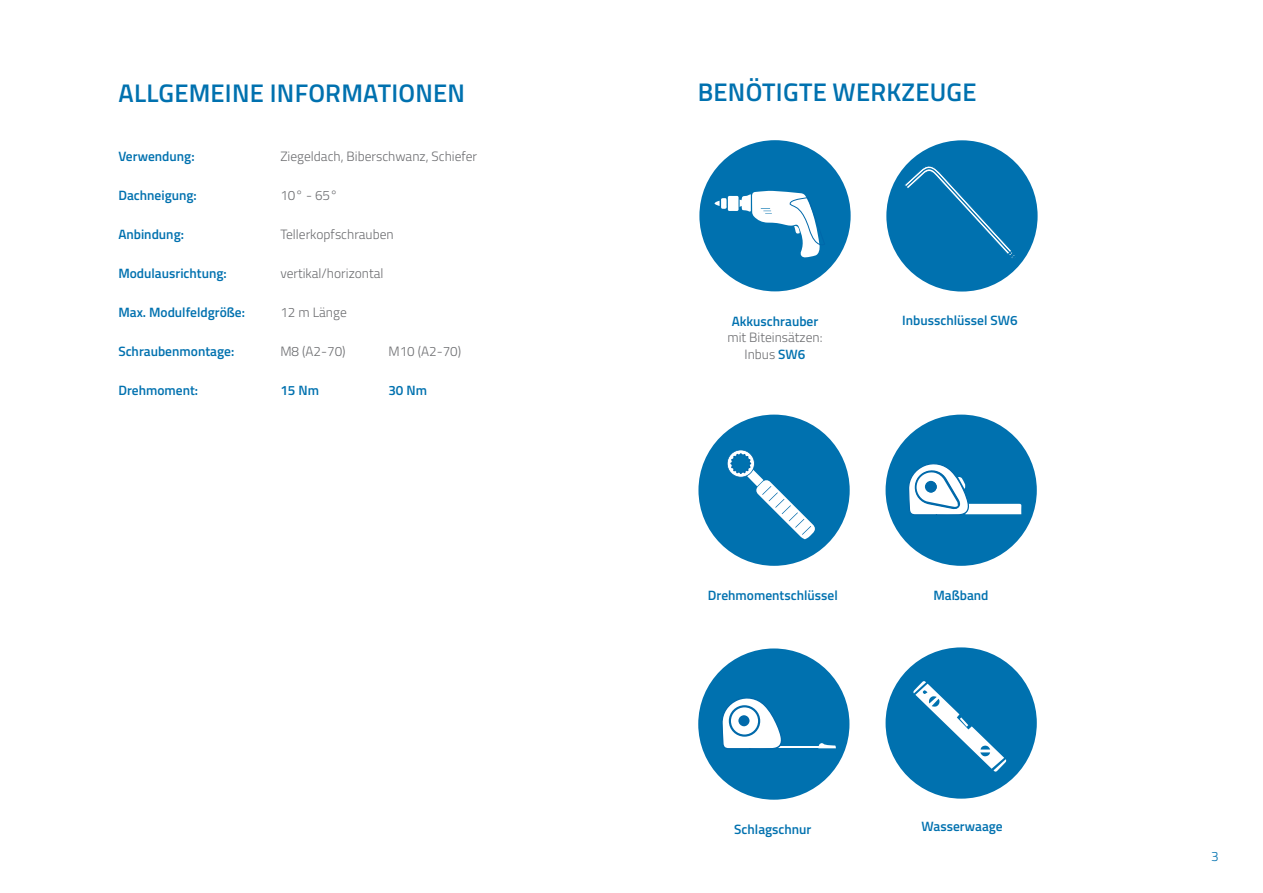
<style>
.page{position:relative;width:1263px;height:893px;background:#fff}
.page>*{position:absolute;margin:0;border:0;box-sizing:border-box;transform-origin:0 0}
.t1{font:600 25.5px "Titillium";letter-spacing:.01em;color:#0071af}
.t2{font:600 13.5px "Titillium";color:#0071af}
.t3{font:300 13.5px/16.5px "Titillium";color:#6c6d70;text-align:center}
.t4{font:300 13.5px "Titillium";color:#0071af}
.s1{font-weight:600;color:#0071af}
</style>
<div class="page">
<div style="left:886px;top:140px;width:151px;height:152px;background:#0071af;border-radius:50%"></div>
<div style="left:699px;top:140px;width:152px;height:151px;background:#0071af;border-radius:50%"></div>
<svg style="left:714px;top:191px;width:106px;height:66px"></svg>
<div style="left:698px;top:415px;width:152px;height:151px;background:#0071af;border-radius:50%"></div>
<svg style="left:727px;top:450px;width:88px;height:89px"></svg>
<div style="left:885px;top:415px;width:152px;height:151px;background:#0071af;border-radius:50%"></div>
<svg style="left:909px;top:464px;width:112px;height:51px"></svg>
<div style="left:925px;top:481px;width:12px;height:12px;background:#0069aa;border-radius:50%"></div>
<div style="left:698px;top:648px;width:151px;height:152px;background:#0071af;border-radius:50%"></div>
<hr style="left:764px;top:746px;width:56px;height:2px;background:#fff">
<svg style="left:722px;top:698px;width:59px;height:51px"></svg>
<svg style="left:730px;top:706px;width:29px;height:30px"></svg>
<div style="left:729px;top:705px;width:31px;height:32px;border:2px solid #0069aa;border-radius:50%"></div>
<div style="left:738px;top:715px;width:11px;height:11px;background:#0069aa;border-radius:50%"></div>
<svg style="left:818px;top:743px;width:18px;height:5px"></svg>
<div style="left:885px;top:647px;width:152px;height:152px;background:#0071af;border-radius:50%"></div>
<svg style="left:913px;top:681px;width:93px;height:91px"></svg>
<svg style="left:960px;top:717px;width:8px;height:10px"></svg>
<svg style="left:904px;top:162px;width:112px;height:96px"></svg>
<h1 class="t1" style="left:118px;top:74px;width:71px">Allgemei</h1>
<h1 class="t1" style="left:232px;top:74px;width:93px">ne Informatio</h1>
<h1 class="t1" style="left:415px;top:74px;width:51px">nen</h1>
<p class="t2" style="left:118px;top:146px;width:78px">Verwendung:</p>
<p class="t3" style="left:280px;top:147px;width:198px">Ziegeldach, Biberschwanz, Schiefer</p>
<p class="t2" style="left:118px;top:185px;width:80px">Dachneigung:</p>
<p class="t3" style="left:280px;top:186px;width:59px">10° - 65°</p>
<p class="t2" style="left:118px;top:224px;width:67px">Anbindung:</p>
<p class="t3" style="left:280px;top:225px;width:115px">Tellerkopfschrauben</p>
<p class="t2" style="left:118px;top:263px;width:110px">Modulausrichtung:</p>
<p class="t3" style="left:280px;top:264px;width:105px">vertikal/horizontal</p>
<p class="t2" style="left:118px;top:302px;width:128px">Max. Modulfeldgröße:</p>
<p class="t3" style="left:280px;top:303px;width:68px">12 m Länge</p>
<p class="t2" style="left:118px;top:341px;width:117px">Schraubenmontage:</p>
<p class="t3" style="left:280px;top:342px;width:67px">M8 (A2-70)</p>
<p class="t3" style="left:388px;top:342px;width:74px">M10 (A2-70)</p>
<p class="t2" style="left:118px;top:380px;width:81px">Drehmoment:</p>
<p class="t2" style="left:280px;top:380px;width:40px">15 Nm</p>
<p class="t2" style="left:388px;top:380px;width:40px">30 Nm</p>
<h1 class="t1" style="left:698px;top:73px;width:277px">Benötigte Werkzeuge</h1>
<p class="t2" style="left:732px;top:311px;width:88px">Akkuschrauber</p>
<p class="t3" style="left:727px;top:328px;width:96px">mit Biteinsätzen:<br>Inbus <span class="s1">SW6</span></p>
<p class="t2" style="left:902px;top:310px;width:117px">Inbusschlüssel SW6</p>
<p class="t2" style="left:708px;top:585px;width:131px">Drehmomentschlüssel</p>
<p class="t2" style="left:933px;top:585px;width:57px">Maßband</p>
<p class="t2" style="left:734px;top:819px;width:79px">Schlagschnur</p>
<p class="t2" style="left:921px;top:816px;width:83px">Wasserwaage</p>
<p class="t4" style="left:1211px;top:847px;width:9px">3</p>
</div>
